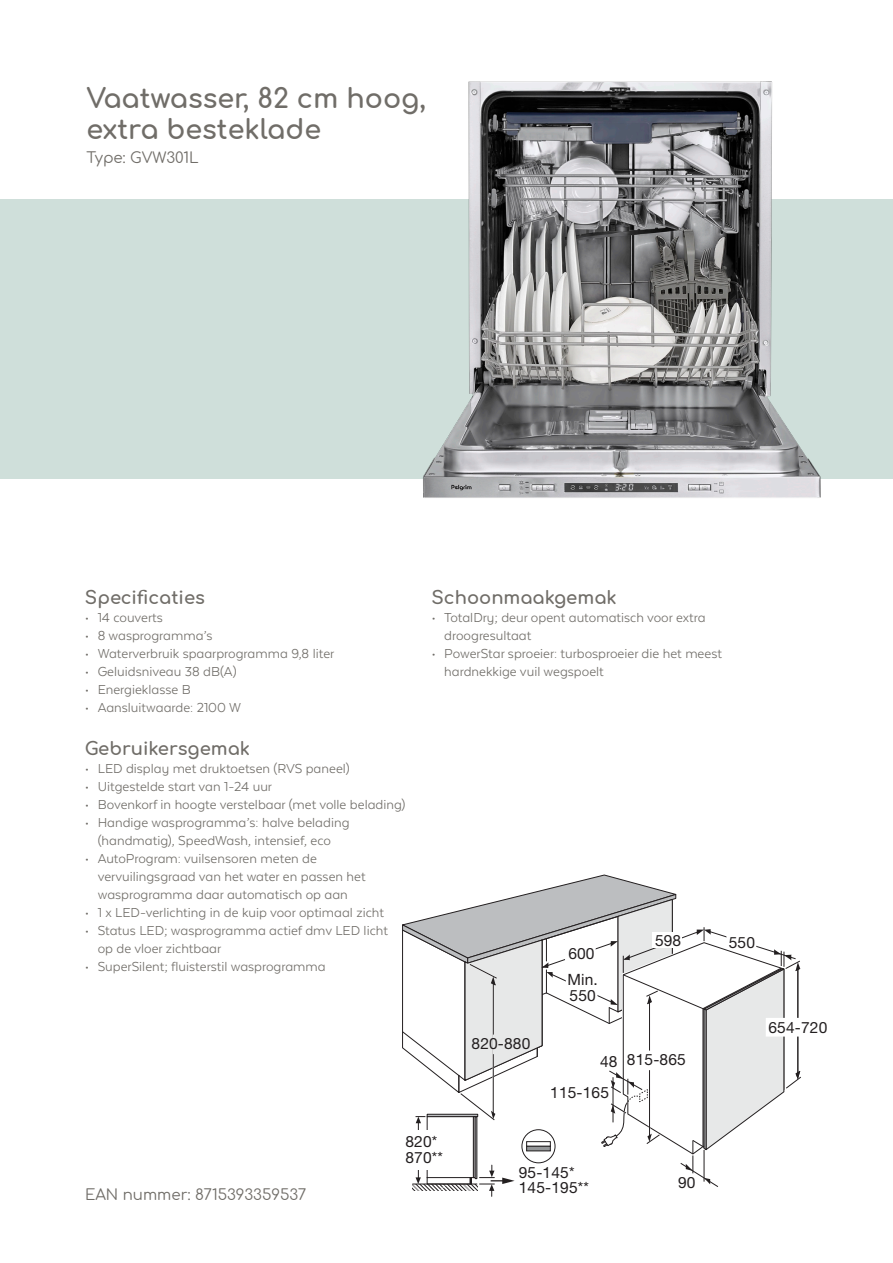
<style>
.page{position:relative;width:893px;height:1263px;background:#fff}
.page>*{position:absolute;margin:0;border:0;box-sizing:border-box;transform-origin:0 0}
.Productomschrijving{font:700 27px/31.5px "Comfortaa";color:#706d68}
.producttekst_tussenk{font:700 18px "Comfortaa";color:#706d68}
.t1{font:15.6px/15.6px "Helvetica Neue LT Std";letter-spacing:.01em;color:#231f20}
.t2{font:15px/18px "Texta Alt";color:#706d68}
.Typenummer{font:15px "Comfortaa";color:#706d68}
</style>
<div class="page">
<div style="left:0;top:200px;width:893px;height:279px;background:#cfdfda"></div>
<img style="left:376px;top:81px;width:492px;height:417px">
<svg style="left:402px;top:875px;width:399px;height:321px"></svg>
<p class="Productomschrijving" style="left:86px;top:78px;width:341px">Vaatwasser, 82 cm hoog, extra besteklade</p>
<p class="Typenummer" style="left:86px;top:144px;width:114px">Type: GVW301L</p>
<p class="producttekst_tussenk" style="left:85px;top:581px;width:122px">Specificaties</p>
<p class="t2" style="left:85px;top:608px;width:79px">• 14 couverts</p>
<p class="t2" style="left:85px;top:626px;width:129px">• 8 wasprogramma’s</p>
<p class="t2" style="left:85px;top:644px;width:251px">• Waterverbruik spaarprogramma 9,8 liter</p>
<p class="t2" style="left:85px;top:662px;width:153px">• Geluidsniveau 38 dB(A)</p>
<p class="t2" style="left:85px;top:680px;width:107px">• Energieklasse B</p>
<p class="t2" style="left:85px;top:698px;width:158px">• Aansluitwaarde: 2100 W</p>
<p class="producttekst_tussenk" style="left:85px;top:732px;width:167px">Gebruikersgemak</p>
<p class="t2" style="left:85px;top:759px;width:266px">• LED display met druktoetsen (RVS paneel)</p>
<p class="t2" style="left:85px;top:777px;width:189px">• Uitgestelde start van 1-24 uur</p>
<p class="t2" style="left:85px;top:795px;width:322px">• Bovenkorf in hoogte verstelbaar (met volle belading)</p>
<p class="t2" style="left:85px;top:813px;width:266px;text-align:center">• Handige wasprogramma’s: halve belading (handmatig), SpeedWash, intensief, eco</p>
<p class="t2" style="left:98px;top:849px;width:270px;text-indent:-13px">• AutoProgram: vuilsensoren meten de vervuilingsgraad van het water en passen het wasprogramma daar automatisch op aan</p>
<p class="t2" style="left:85px;top:903px;width:301px">• 1 x LED-verlichting in de kuip voor optimaal zicht</p>
<p class="t2" style="left:98px;top:921px;width:292px;text-indent:-13px">• Status LED; wasprogramma actief dmv LED licht op de vloer zichtbaar</p>
<p class="t2" style="left:85px;top:957px;width:242px">• SuperSilent; fluisterstil wasprogramma</p>
<p class="producttekst_tussenk" style="left:431px;top:581px;width:187px">Schoonmaakgemak</p>
<p class="t2" style="left:444px;top:608px;width:263px;text-indent:-13px">• TotalDry; deur opent automatisch voor extra droogresultaat</p>
<p class="t2" style="left:444px;top:644px;width:279px;text-indent:-13px">• PowerStar sproeier: turbosproeier die het meest hardnekkige vuil wegspoelt</p>
<p class="t1" style="left:471px;top:1036px;width:60px">820-880</p>
<p class="t1" style="left:567px;top:941px;width:32px;line-height:25.8px">600<br>Min.</p>
<p class="t1" style="left:570px;top:987px;width:28px">550</p>
<p class="t1" style="left:655px;top:932px;width:28px">598</p>
<p class="t1" style="left:550px;top:1046px;width:69px;line-height:31.2px;text-indent:50px">48<br>115-165</p>
<p class="t1" style="left:627px;top:1052px;width:60px">815-865</p>
<p class="t1" style="left:729px;top:934px;width:28px">550</p>
<p class="t1" style="left:768px;top:1019px;width:60px">654-720</p>
<p class="Typenummer" style="left:85px;top:1181px;width:223px">EAN nummer: 8715393359537</p>
<p class="t1" style="left:405px;top:1133px;width:39px">820*<br>870**</p>
<p class="t1" style="left:519px;top:1164px;width:72px">95-145*<br>145-195**</p>
<p class="t1" style="left:678px;top:1175px;width:19px">90</p>
</div>
